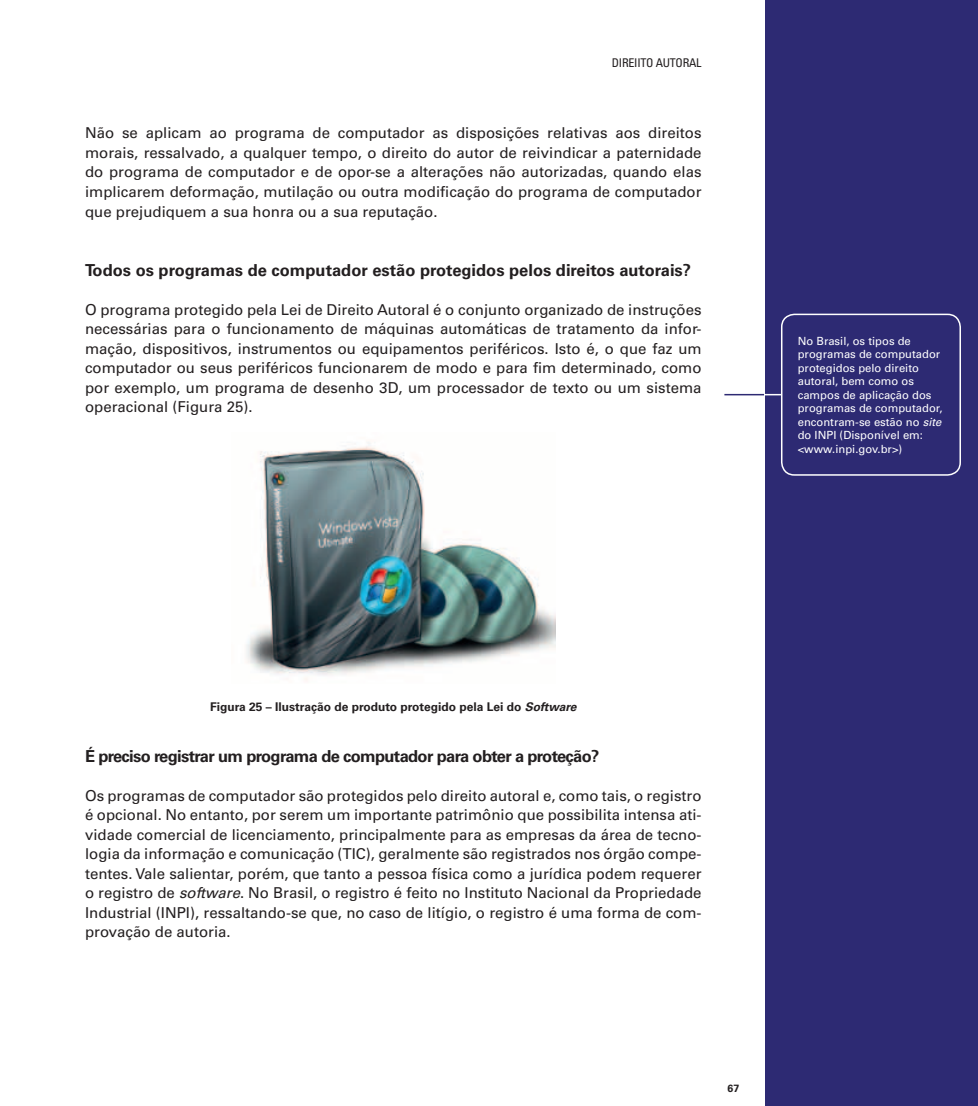
<style>
.page{position:relative;width:978px;height:1106px;background:#fff}
.page>*{position:absolute;margin:0;border:0;box-sizing:border-box;transform-origin:0 0}
.t1{font:700 16.5px "Univers LT Std";color:#231f20}
.t2{font:700 16.5px "Univers LT Std";letter-spacing:-.04em;color:#231f20}
.t3{font:15px/19.5px "Univers LT Std";color:#231f20;text-align:justify}
.t4{font:700 12px "Univers LT Std";color:#231f20}
.t5{font:condensed 12px "Univers LT Std";letter-spacing:-.02em;color:#231f20}
.t6{font:11.25px/13.5px "Univers LT Std";color:#fff}
.t7{font:700 10.5px "Univers LT Std";color:#231f20}
.s1{font-style:italic}
</style>
<div class="page">
<div style="left:765px;top:0;width:213px;height:1106px;background:#2d2a73"></div>
<img style="left:246px;top:442px;width:309px;height:239px">
<div style="left:781px;top:314px;width:180px;height:162px;border:2px solid #fff;border-radius:13px"></div>
<hr style="left:724px;top:394px;width:40px;height:1px;background:#2d2a73">
<svg style="left:765px;top:394px;width:16px;height:1px"></svg>
<p class="t5" style="left:612px;top:55px;width:91px">DIREIITO AUTORAL</p>
<p class="t3" style="left:85px;top:123px;width:618px">Não se aplicam ao programa de computador as disposições relativas aos direitos morais, ressalvado, a qualquer tempo, o direito do autor de reivindicar a paternidade do programa de computador e de opor-se a alterações não autorizadas, quando elas implicarem deformação, mutilação ou outra modificação do programa de computador que prejudiquem a sua honra ou a sua reputação.</p>
<p class="t1" style="left:85px;top:260px;width:608px">Todos os programas de computador estão protegidos pelos direitos autorais?</p>
<p class="t3" style="left:85px;top:299px;width:618px">O programa protegido pela Lei de Direito Autoral é o conjunto organizado de instruções necessárias para o funcionamento de máquinas automáticas de tratamento da infor&shy;mação, dispositivos, instrumentos ou equipamentos periféricos. Isto é, o que faz um computador ou seus periféricos funcionarem de modo e para fim determinado, como por exemplo, um programa de desenho 3D, um processador de texto ou um sistema operacional (Figura 25).</p>
<p class="t6" style="left:798px;top:334px;width:147px">No Brasil, os tipos de programas de computador protegidos pelo direito autoral, bem como os campos de aplicação dos programas de computador, encontram-se estão no <span class="s1">site </span>do INPI (Disponível em: &lt;www.inpi.gov.br&gt;)</p>
<p class="t4" style="left:210px;top:700px;width:368px">Figura 25 – Ilustração de produto protegido pela Lei do <span class="s1">Software</span></p>
<p class="t2" style="left:85px;top:746px;width:516px">É preciso registrar um programa de computador para obter a proteção?</p>
<p class="t3" style="left:85px;top:785px;width:618px">Os programas de computador são protegidos pelo direito autoral e, como tais, o registro é opcional. No entanto, por serem um importante patrimônio que possibilita intensa ati&shy;vidade comercial de licenciamento, principalmente para as empresas da área de tecno&shy;logia da informação e comunicação (TIC), geralmente são registrados nos órgão compe&shy;tentes. Vale salientar, porém, que tanto a pessoa física como a jurídica podem requerer o registro de <span class="s1">software</span>. No Brasil, o registro é feito no Instituto Nacional da Propriedade Industrial (INPI), ressaltando-se que, no caso de litígio, o registro é uma forma de com&shy;provação de autoria.</p>
<p class="t7" style="left:728px;top:1081px;width:13px">67</p>
</div>
